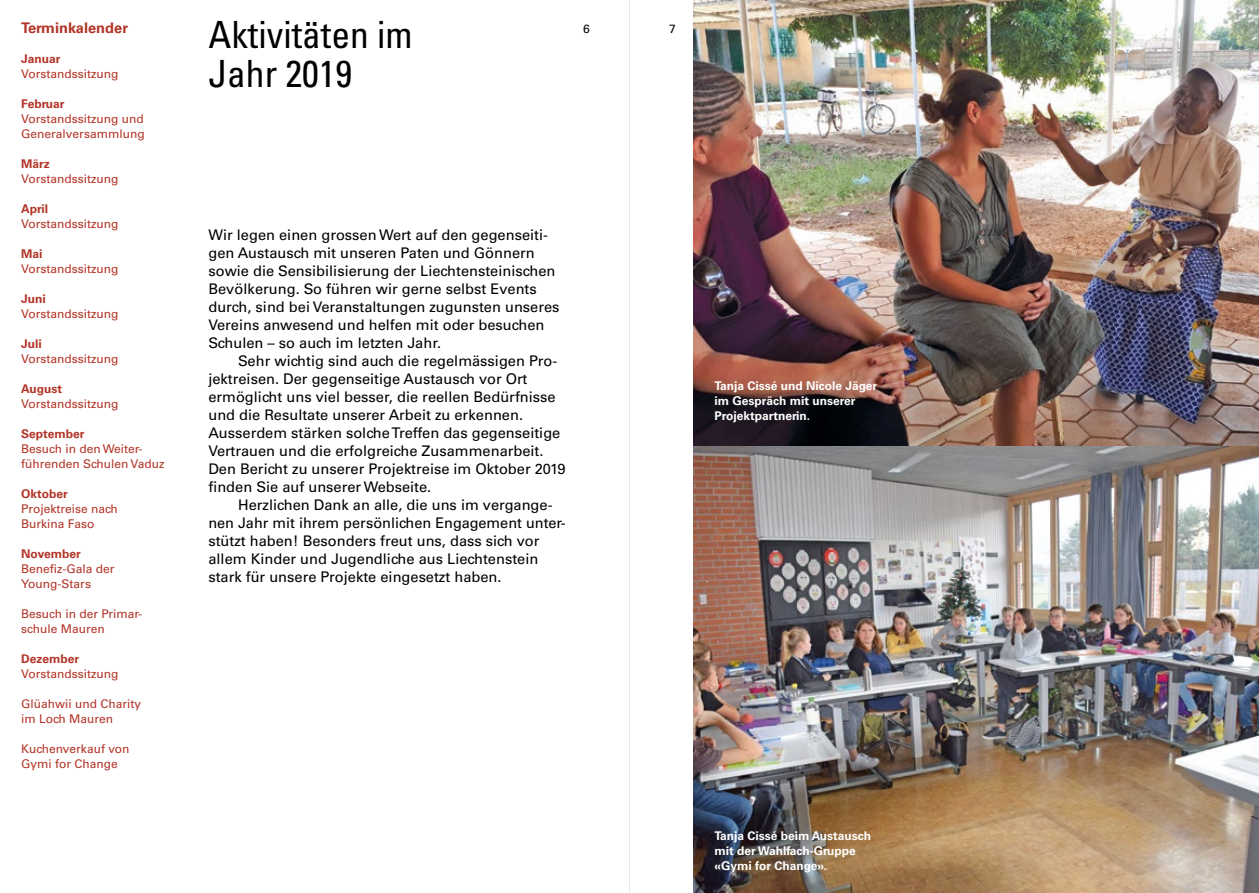
<style>
.page{position:relative;width:1259px;height:893px;background:#fff}
.page>*{position:absolute;margin:0;border:0;box-sizing:border-box;transform-origin:0 0}
.t1{font:condensed 37.5px/39px "Univers LT Std";color:#000}
.t2{font:14.7px/18px "Univers";color:#000}
.t3{font:700 14.7px "Univers";color:#b23427}
.t4{font:12px/15px "Univers";color:#b23427}
.t5{font:700 12px/15px "Univers";color:#fff}
.t6{font:700 12px "Univers";color:#b23427}
.t7{font:12px "Univers";color:#000}
</style>
<div class="page">
<img style="left:693px;top:0;width:566px;height:893px">
<hr style="left:629px;top:0;width:1px;height:893px;background:#000">
<p class="t3" style="left:21px;top:19px;width:108px">Terminkalender</p>
<p class="t6" style="left:21px;top:52px;width:41px">Januar</p>
<p class="t4" style="left:21px;top:67px;width:99px">Vorstandssitzung</p>
<p class="t6" style="left:21px;top:97px;width:45px">Februar</p>
<p class="t4" style="left:21px;top:112px;width:125px">Vorstandssitzung und<br>Generalversammlung</p>
<p class="t6" style="left:21px;top:157px;width:30px">März</p>
<p class="t4" style="left:21px;top:172px;width:99px">Vorstandssitzung</p>
<p class="t6" style="left:21px;top:202px;width:28px">April</p>
<p class="t4" style="left:21px;top:217px;width:99px">Vorstandssitzung</p>
<p class="t6" style="left:21px;top:247px;width:23px">Mai</p>
<p class="t4" style="left:21px;top:262px;width:99px">Vorstandssitzung</p>
<p class="t6" style="left:21px;top:292px;width:26px">Juni</p>
<p class="t4" style="left:21px;top:307px;width:99px">Vorstandssitzung</p>
<p class="t6" style="left:21px;top:337px;width:22px">Juli</p>
<p class="t4" style="left:21px;top:352px;width:99px">Vorstandssitzung</p>
<p class="t6" style="left:21px;top:382px;width:42px">August</p>
<p class="t4" style="left:21px;top:397px;width:99px">Vorstandssitzung</p>
<p class="t6" style="left:21px;top:427px;width:65px">September</p>
<p class="t4" style="left:21px;top:442px;width:145px">Besuch in den Weiter&shy;führenden Schulen Vaduz</p>
<p class="t6" style="left:21px;top:487px;width:48px">Oktober</p>
<p class="t4" style="left:21px;top:502px;width:98px">Projektreise nach<br>Burkina Faso</p>
<p class="t6" style="left:21px;top:547px;width:61px">November</p>
<p class="t4" style="left:21px;top:562px;width:95px">Benefiz-Gala der<br>Young-Stars</p>
<p class="t4" style="left:21px;top:607px;width:122px">Besuch in der Primar&shy;schule Mauren</p>
<p class="t6" style="left:21px;top:652px;width:59px">Dezember</p>
<p class="t4" style="left:21px;top:667px;width:99px">Vorstandssitzung</p>
<p class="t4" style="left:21px;top:697px;width:122px">Glüahwii und Charity im Loch Mauren</p>
<p class="t4" style="left:21px;top:742px;width:110px">Kuchenverkauf von<br>Gymi for Change</p>
<h1 class="t1" style="left:208px;top:15px;width:206px">Aktivitäten im<br>Jahr 2019</h1>
<p class="t7" style="left:583px;top:22px;width:8px">6</p>
<p class="t7" style="left:669px;top:22px;width:8px">7</p>
<p class="t2" style="left:208px;top:226px;width:353px">Wir legen einen grossen Wert auf den gegenseiti&shy;gen Austausch mit unseren Paten und Gönnern sowie die Sensibilisierung der Liechtensteinischen Bevölkerung. So führen wir gerne selbst Events durch, sind bei Veranstaltungen zugunsten unseres Vereins anwesend und helfen mit oder besuchen Schulen – so auch im letzten Jahr.</p>
<p class="t2" style="left:208px;top:352px;width:359px;text-indent:30px">Sehr wichtig sind auch die regelmässigen Pro&shy;jektreisen. Der gegenseitige Austausch vor Ort ermöglicht uns viel besser, die reellen Bedürfnisse und die Resultate unserer Arbeit zu erkennen.<br>Ausserdem stärken solche Treffen das gegenseitige Vertrauen und die erfolgreiche Zusammenarbeit.<br>Den Bericht zu unserer Projektreise im Oktober 2019 finden Sie auf unserer Webseite.</p>
<p class="t2" style="left:208px;top:496px;width:359px;text-indent:30px">Herzlichen Dank an alle, die uns im vergange&shy;nen Jahr mit ihrem persönlichen Engagement unter&shy;stützt haben! Besonders freut uns, dass sich vor allem Kinder und Jugendliche aus Liechtenstein stark für unsere Projekte eingesetzt haben.</p>
<p class="t5" style="left:714px;top:379px;width:164px">Tanja Cissé und Nicole Jäger im Gespräch mit unserer<br>Projektpartnerin.</p>
<p class="t5" style="left:714px;top:829px;width:158px">Tanja Cissé beim Austausch mit der Wahlfach-Gruppe «Gymi for Change».</p>
</div>
